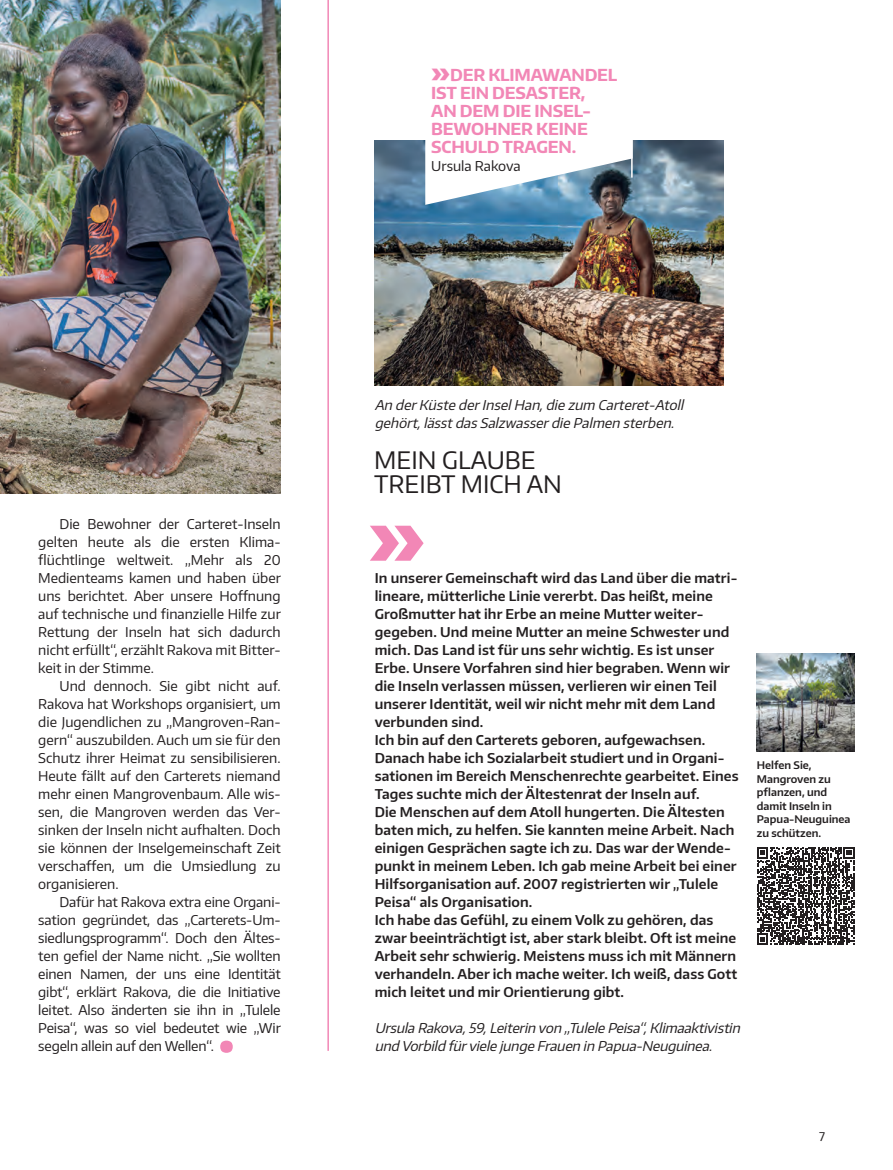
<style>
.page{position:relative;width:893px;height:1170px;background:#fff}
.page>*{position:absolute;margin:0;border:0;box-sizing:border-box;transform-origin:0 0}
.t1{font:900 72.9px "Encode Sans Normal";color:#f287b6}
.t2{font:700 52.5px "Encode Sans Normal";color:#f287b6}
.t3{font:24px/24px "Encode Sans Normal";color:#231f20}
.t4{font:700 16.5px/18px "Encode Sans Normal";letter-spacing:-.01em;color:#f287b6}
.t5{font:600 13.5px/18px "Encode Sans Normal";letter-spacing:.01em;color:#231f20}
.t6{font:13.5px/18px "Encode Sans Normal";letter-spacing:-.01em;color:#231f20;text-align:justify}
.t7{font:italic 13.5px/18px "Encode Sans Normal";color:#231f20}
.t8{font:12px "Encode Sans Normal";color:#231f20}
.t9{font:600 10.5px/13.5px "Encode Sans Normal";color:#231f20}
.s1{font-weight:900;font-size:24px}
</style>
<div class="page">
<img style="left:0;top:0;width:281px;height:493px">
<hr style="left:327px;top:0;width:2px;height:1050px;background:#f287b6">
<img style="left:375px;top:140px;width:348px;height:245px">
<svg style="left:425px;top:140px;width:208px;height:65px"></svg>
<hr style="left:631px;top:94px;width:2px;height:83px;background:#fff">
<svg style="left:757px;top:847px;width:98px;height:97px"></svg>
<img style="left:756px;top:653px;width:98px;height:98px">
<p class="t4" style="left:431px;top:65px;width:188px"><span class="s1">»</span>DER KLIMAWANDEL<br>IST EIN DESASTER,<br>AN DEM DIE INSEL-<br>BEWOHNER KEINE<br>SCHULD TRAGEN.</p>
<p class="t6" style="left:431px;top:156px;width:91px">Ursula Rakova</p>
<p class="t6" style="left:38px;top:514px;width:244px;text-indent:21px">Die Bewohner der Carteret-Inseln gelten heute als die ersten Klima&shy;flüchtlinge weltweit. „Mehr als 20<br>Medienteams kamen und haben über uns berichtet. Aber unsere Hoffnung auf technische und finanzielle Hilfe zur Rettung der Inseln hat sich dadurch nicht erfüllt“, erzählt Rakova mit Bitter&shy;keit in der Stimme.</p>
<p class="t6" style="left:38px;top:676px;width:244px;text-indent:21px">Und dennoch. Sie gibt nicht auf.<br>Rakova hat Workshops organisiert, um die Jugendlichen zu „Mangroven-Ran&shy;gern“ auszubilden. Auch um sie für den Schutz ihrer Heimat zu sensibilisieren.<br>Heute fällt auf den Carterets niemand mehr einen Mangrovenbaum. Alle wis&shy;sen, die Mangroven werden das Ver&shy;sinken der Inseln nicht aufhalten. Doch sie können der Inselgemeinschaft Zeit verschaffen, um die Umsiedlung zu organisieren.</p>
<p class="t6" style="left:38px;top:892px;width:244px;text-align:left;text-indent:21px">Dafür hat Rakova extra eine Organi&shy;sation gegründet, das „Carterets-Um&shy;siedlungsprogramm“. Doch den Ältes&shy;ten gefiel der Name nicht. „Sie wollten einen Namen, der uns eine Identität gibt“, erklärt Rakova, die die Initiative leitet. Also änderten sie ihn in „Tulele Peisa“, was so viel bedeutet wie „Wir segeln allein auf den Wellen“.</p>
<h2 class="t2" style="left:217px;top:1011px;width:21px">•</h2>
<p class="t7" style="left:375px;top:395px;width:314px">An derKüste derInselHan,die zum Carteret-Atoll gehört,lässtdasSalzwasserdie Palmen sterben.</p>
<h3 class="t3" style="left:374px;top:447px;width:189px">MEIN GLAUBE<br>TREIBT MICH AN</h3>
<h1 class="t1" style="left:368px;top:487px;width:59px">»</h1>
<p class="t5" style="left:375px;top:568px;width:365px">In unserer Gemeinschaft wird das Land über die matri&shy;lineare, mütterliche Linie vererbt. Das heißt, meine Großmutter hat ihr Erbe an meine Mutter weiter&shy;gegeben. Und meine Mutter an meine Schwester und mich. Das Land ist für uns sehr wichtig. Es ist unser Erbe. Unsere Vorfahren sind hier begraben. Wenn wir die Inseln verlassen müssen, verlieren wir einen Teil unserer Identität, weil wir nicht mehr mit dem Land verbunden sind.<br>Ich bin auf den Carterets geboren, aufgewachsen.<br>Danach habe ich Sozialarbeit studiert und in Organi&shy;sationen im Bereich Menschenrechte gearbeitet. Eines Tages suchte mich der Ältestenrat der Inseln auf.<br>Die Menschen auf dem Atoll hungerten. Die Ältesten baten mich, zu helfen. Sie kannten meine Arbeit. Nach einigen Gesprächen sagte ich zu. Das war der Wende&shy;punkt in meinem Leben. Ich gab meine Arbeit bei einer Hilfsorganisation auf. 2007 registrierten wir „Tulele Peisa“ als Organisation.<br>Ich habe das Gefühl, zu einem Volk zu gehören, das zwar beeinträchtigt ist, aber stark bleibt. Oft ist meine Arbeit sehr schwierig. Meistens muss ich mit Männern verhandeln. Aber ich mache weiter. Ich weiß, dass Gott mich leitet und mir Orientierung gibt.</p>
<p class="t7" style="left:375px;top:1018px;width:370px">Ursula Rakova,59,Leiterin von „Tulele Peisa“,Klimaaktivistin und Vorbild fürviele junge Frauen in Papua-Neuguinea.</p>
<p class="t9" style="left:757px;top:758px;width:95px">Helfen Sie,<br>Mangroven zu pflanzen, und damit Inseln in<br>Papua-Neuguinea zu schützen.</p>
<p class="t8" style="left:819px;top:1128px;width:7px">7</p>
</div>
